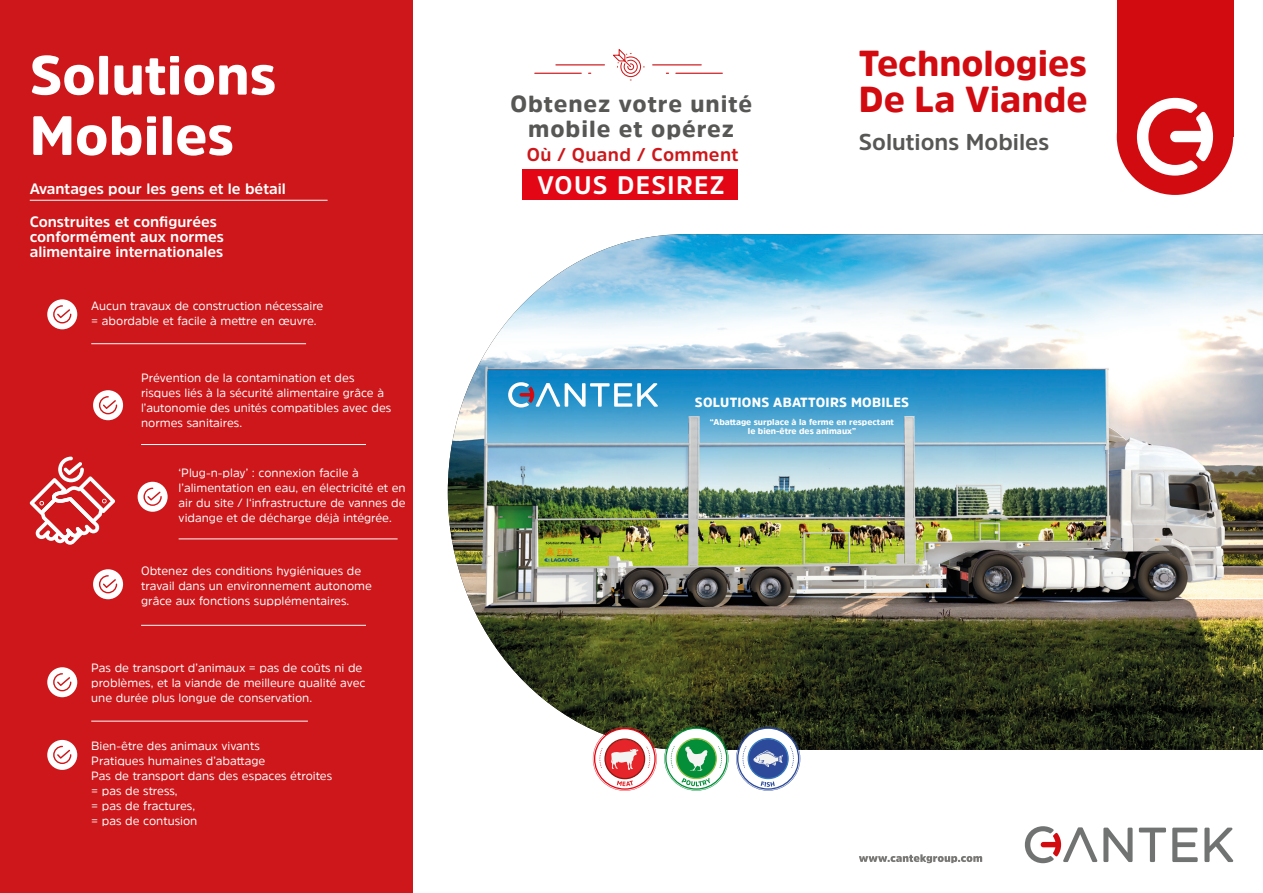
<style>
.page{position:relative;width:1263px;height:893px;background:#fff}
.page>*{position:absolute;margin:0;border:0;box-sizing:border-box;transform-origin:0 0}
.t1{font:900 54.9px/60.3px "Amsi Pro";color:#fff}
.t2{font:900 36px/36px "Amsi Pro";color:#d20b11}
.t3{font:700 25.2px "Amsi Pro";letter-spacing:.05em;color:#fff}
.t4{font:900 23.25px/25.2px "Amsi Pro";letter-spacing:.04em;color:#575756;text-align:center}
.t5{font:700 22.8px "Amsi Pro";color:#575756}
.t6{font:700 18.45px "Amsi Pro";letter-spacing:.02em;color:#cd171a}
.t7{font:700 15px/15px "Amsi Pro";color:#fff}
.t8{font:900 13.2px "Amsi Pro";letter-spacing:.02em;color:#fff}
.t9{font:12px/15px "Amsi Pro";color:#fff}
.t10{font:900 8.55px "Amsi Pro";color:#fff}
</style>
<div class="page">
<div style="left:0;top:0;width:412px;height:893px;background:#cd171a"></div>
<img style="left:448px;top:234px;width:815px;height:516px">
<div style="left:1117px;top:0;width:116px;height:137px;background:#d20b11"></div>
<div style="left:1117px;top:79px;width:116px;height:116px;background:#d20b11;border-radius:50%"></div>
<svg style="left:1137px;top:98px;width:76px;height:78px"></svg>
<div style="left:522px;top:169px;width:216px;height:31px;background:#e30614"></div>
<svg style="left:613px;top:49px;width:32px;height:32px"></svg>
<hr style="left:556px;top:64px;width:48px;height:1px;background:#cd171a">
<hr style="left:535px;top:73px;width:46px;height:1px;background:#cd171a">
<hr style="left:653px;top:64px;width:48px;height:1px;background:#cd171a">
<hr style="left:676px;top:73px;width:46px;height:1px;background:#cd171a">
<hr style="left:91px;top:343px;width:215px;height:1px;background:#fff">
<hr style="left:30px;top:200px;width:298px;height:1px;background:#fff">
<hr style="left:141px;top:625px;width:225px;height:1px;background:#fff">
<hr style="left:91px;top:721px;width:217px;height:1px;background:#fff">
<hr style="left:141px;top:444px;width:225px;height:1px;background:#fff">
<hr style="left:179px;top:539px;width:219px;height:1px;background:#fff">
<svg style="left:30px;top:457px;width:85px;height:88px"></svg>
<div style="left:47px;top:667px;width:30px;height:30px;background:#fff;border-radius:50%"></div>
<svg style="left:53px;top:673px;width:18px;height:18px"></svg>
<div style="left:93px;top:569px;width:30px;height:30px;background:#fff;border-radius:50%"></div>
<svg style="left:99px;top:575px;width:18px;height:18px"></svg>
<div style="left:138px;top:482px;width:30px;height:30px;background:#fff;border-radius:50%"></div>
<svg style="left:143px;top:488px;width:19px;height:18px"></svg>
<div style="left:93px;top:390px;width:30px;height:30px;background:#fff;border-radius:50%"></div>
<svg style="left:99px;top:396px;width:18px;height:18px"></svg>
<div style="left:47px;top:299px;width:30px;height:30px;background:#fff;border-radius:50%"></div>
<svg style="left:53px;top:305px;width:18px;height:18px"></svg>
<div style="left:47px;top:740px;width:30px;height:30px;background:#fff;border-radius:50%"></div>
<svg style="left:53px;top:746px;width:18px;height:18px"></svg>
<svg style="left:508px;top:382px;width:150px;height:25px"></svg>
<svg style="left:1103px;top:828px;width:29px;height:34px"></svg>
<svg style="left:1139px;top:828px;width:27px;height:34px"></svg>
<svg style="left:1172px;top:828px;width:26px;height:34px"></svg>
<svg style="left:1204px;top:828px;width:29px;height:34px"></svg>
<svg style="left:1025px;top:826px;width:72px;height:37px"></svg>
<svg style="left:859px;top:854px;width:123px;height:9px"></svg>
<svg style="left:664px;top:726px;width:64px;height:65px"></svg>
<svg style="left:736px;top:726px;width:64px;height:65px"></svg>
<svg style="left:593px;top:727px;width:64px;height:64px"></svg>
<p class="t1" style="left:30px;top:44px;width:248px">Solutions<br>Mobiles</p>
<p class="t7" style="left:30px;top:180px;width:258px">Avantages pour les gens et le bétail</p>
<p class="t7" style="left:30px;top:214px;width:196px">Construites et configurées conformément aux normes alimentaire internationales</p>
<p class="t9" style="left:91px;top:298px;width:234px">Aucun travaux de construction nécessaire = abordable et facile à mettre en œuvre.</p>
<p class="t9" style="left:141px;top:370px;width:252px">Prévention de la contamination et des risques liés à la sécurité alimentaire grâce à l’autonomie des unités compatibles avec des normes sanitaires.</p>
<p class="t9" style="left:179px;top:465px;width:229px">‘Plug-n-play’ : connexion facile à l’alimentation en eau, en électricité et en air du site / l‘infrastructure de vannes de vidange et de décharge déjà intégrée.</p>
<p class="t9" style="left:141px;top:563px;width:232px">Obtenez des conditions hygiéniques de travail dans un environnement autonome grâce aux fonctions supplémentaires.</p>
<p class="t9" style="left:91px;top:660px;width:276px">Pas de transport d’animaux = pas de coûts ni de problèmes, et la viande de meilleure qualité avec une durée plus longue de conservation.</p>
<p class="t9" style="left:91px;top:738px;width:170px">Bien-être des animaux vivants</p>
<p class="t9" style="left:91px;top:753px;width:176px">Pratiques humaines d’abattage</p>
<p class="t9" style="left:91px;top:768px;width:243px">Pas de transport dans des espaces étroites</p>
<p class="t9" style="left:91px;top:783px;width:88px">= pas de stress,</p>
<p class="t9" style="left:91px;top:798px;width:105px">= pas de fractures,</p>
<p class="t9" style="left:91px;top:813px;width:108px">= pas de contusion</p>
<p class="t4" style="left:510px;top:90px;width:243px">Obtenez votre unité mobile et opérez</p>
<p class="t6" style="left:527px;top:142px;width:213px">Où / Quand / Comment</p>
<p class="t3" style="left:537px;top:168px;width:189px">VOUS DESIREZ</p>
<p class="t2" style="left:859px;top:45px;width:230px">Technologies<br>De La Viande</p>
<p class="t5" style="left:859px;top:127px;width:192px">Solutions Mobiles</p>
<p class="t8" style="left:695px;top:393px;width:216px">SOLUTIONS ABATTOIRS MOBILES</p>
<p class="t10" style="left:710px;top:416px;width:186px">“Abattage surplace à la ferme en respectant</p>
<p class="t10" style="left:748px;top:425px;width:110px">le bien-être des animaux”</p>
</div>
